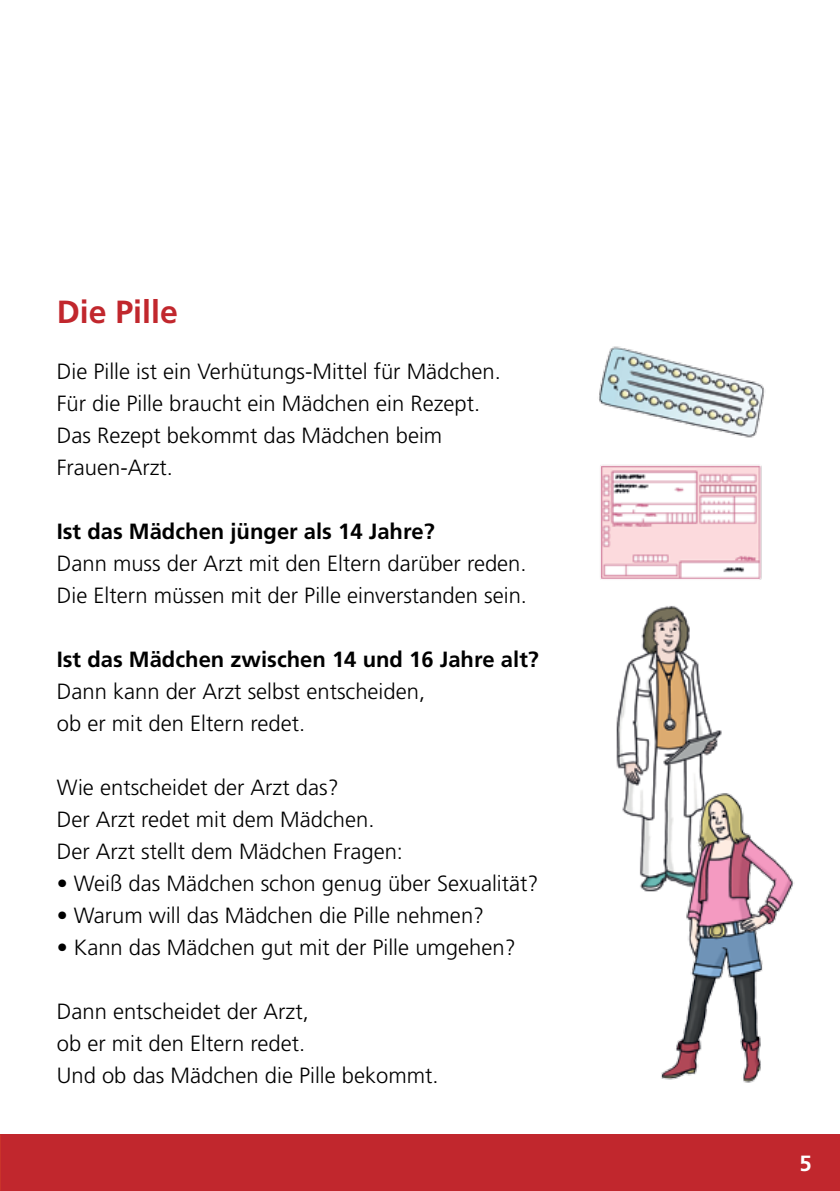
<style>
.page{position:relative;width:840px;height:1191px;background:#fff}
.page>*{position:absolute;margin:0;border:0;box-sizing:border-box;transform-origin:0 0}
.t1{font:700 32px "Frutiger";color:#c1272d}
.t2{font:300 22px/32px "Frutiger";color:#000}
.t3{font:700 22px "Frutiger";color:#000}
.t4{font:700 22px "Frutiger";color:#fff}
</style>
<div class="page">
<img style="left:616px;top:605px;width:106px;height:287px">
<div style="left:0;top:1134px;width:839px;height:57px;background:#c1272d"></div>
<img style="left:600px;top:465px;width:162px;height:115px">
<img style="left:599px;top:346px;width:166px;height:92px">
<img style="left:653px;top:786px;width:141px;height:297px">
<h1 class="t1" style="left:57px;top:293px;width:122px">Die Pille</h1>
<p class="t2" style="left:57px;top:355px;width:445px">Die Pille ist ein Verhütungs-Mittel für Mädchen.<br>Für die Pille braucht ein Mädchen ein Rezept.<br>Das Rezept bekommt das Mädchen beim Frauen-Arzt.</p>
<p class="t3" style="left:57px;top:518px;width:379px">Ist das Mädchen jünger als 14 Jahre?</p>
<p class="t2" style="left:57px;top:547px;width:471px">Dann muss der Arzt mit den Eltern darüber reden.<br>Die Eltern müssen mit der Pille einverstanden sein.</p>
<p class="t3" style="left:57px;top:646px;width:483px">Ist das Mädchen zwischen 14 und 16 Jahre alt?</p>
<p class="t2" style="left:57px;top:675px;width:369px">Dann kann der Arzt selbst entscheiden, ob er mit den Eltern redet.</p>
<p class="t2" style="left:57px;top:771px;width:347px">Wie entscheidet der Arzt das?<br>Der Arzt redet mit dem Mädchen.<br>Der Arzt stellt dem Mädchen Fragen:</p>
<p class="t2" style="left:57px;top:867px;width:483px">• Weiß das Mädchen schon genug über Sexualität?</p>
<p class="t2" style="left:57px;top:899px;width:429px">• Warum will das Mädchen die Pille nehmen?</p>
<p class="t2" style="left:57px;top:931px;width:460px">• Kann das Mädchen gut mit der Pille umgehen?</p>
<p class="t2" style="left:57px;top:995px;width:383px">Dann entscheidet der Arzt,<br>ob er mit den Eltern redet.<br>Und ob das Mädchen die Pille bekommt.</p>
<p class="t4" style="left:798px;top:1150px;width:14px">5</p>
</div>
